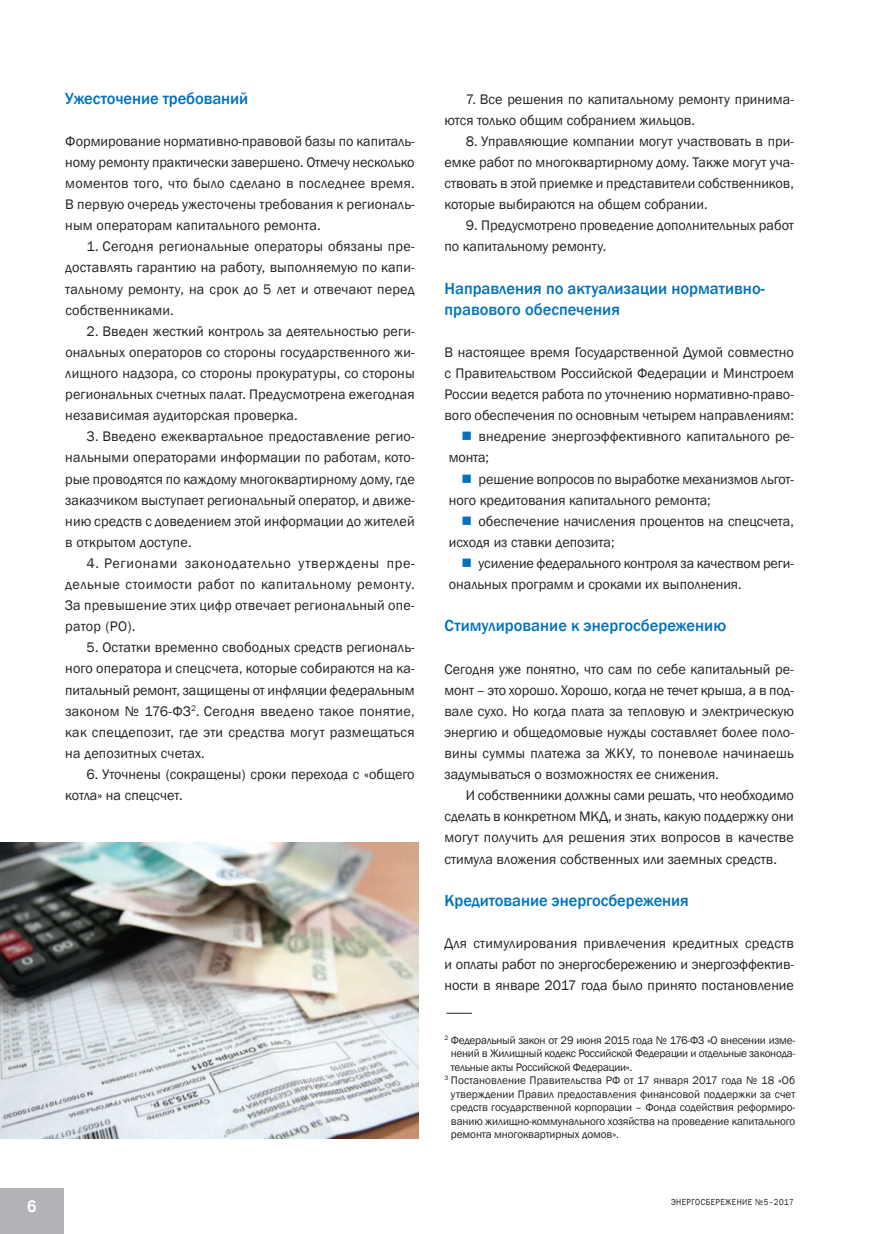
<style>
.page{position:relative;width:872px;height:1234px;background:#fff}
.page>*{position:absolute;margin:0;border:0;box-sizing:border-box;transform-origin:0 0}
.t1{font:500 16.5px/21.1px "Franklin Gothic";color:#0072bc}
.t2{font:700 16.5px "Pragmatica C";color:#fff;scale:.89 1}
.t3{font:14.25px/21.1px "Franklin Gothic";color:#231f20;text-align:justify}
.t4{font:11.25px "Franklin Gothic";letter-spacing:-.01em;color:#231f20}
.t5{font:9px "Franklin Gothic";letter-spacing:.05em;color:#231f20;scale:.89 1}
</style>
<div class="page">
<div style="left:0;top:1188px;width:64px;height:45px;background:#b2b3b7"></div>
<img style="left:0;top:842px;width:418px;height:295px">
<svg style="left:446px;top:1012px;width:26px;height:1px"></svg>
<p class="t1" style="left:65px;top:88px;width:185px">Ужесточение требований</p>
<p class="t3" style="left:65px;top:131px;width:351px">Формирование нормативно-правовой базы по капиталь&shy;ному ремонту практически завершено. Отмечу несколько моментов того, что было сделано в последнее время.<br>В первую очередь ужесточены требования к региональ&shy;ным операторам капитального ремонта.</p>
<p class="t3" style="left:65px;top:236px;width:351px;text-indent:21px">1. Сегодня региональные операторы обязаны пре&shy;доставлять гарантию на работу, выполняемую по капи&shy;тальному ремонту, на срок до 5 лет и отвечают перед собственниками.</p>
<p class="t3" style="left:65px;top:320px;width:351px;text-indent:21px">2. Введен жесткий контроль за деятельностью реги&shy;ональных операторов со стороны государственного жи&shy;лищного надзора, со стороны прокуратуры, со стороны региональных счетных палат. Предусмотрена ежегодная независимая аудиторская проверка.</p>
<p class="t3" style="left:65px;top:426px;width:351px;text-indent:21px">3. Введено ежеквартальное предоставление регио&shy;нальными операторами информации по работам, кото&shy;рые проводятся по каждому многоквартирному дому, где заказчиком выступает региональный оператор, и движе&shy;нию средств с доведением этой информации до жителей в открытом доступе.</p>
<p class="t3" style="left:65px;top:552px;width:351px;text-indent:21px">4. Регионами законодательно утверждены пре&shy;дельные стоимости работ по капитальному ремонту.<br>За превышение этих цифр отвечает региональный опе&shy;ратор (РО).</p>
<p class="t3" style="left:65px;top:637px;width:351px;text-indent:21px">5. Остатки временно свободных средств региональ&shy;ного оператора и спецсчета, которые собираются на ка&shy;питальный ремонт, защищены от инфляции федеральным законом № 176‑ФЗ<sup>2</sup>. Сегодня введено такое понятие, как спецдепозит, где эти средства могут размещаться на депозитных счетах.</p>
<p class="t3" style="left:65px;top:764px;width:351px;text-indent:21px">6. Уточнены (сокращены) сроки перехода с «общего котла» на спецсчет.</p>
<p class="t2" style="left:27px;top:1196px;width:12px">6</p>
<p class="t3" style="left:444px;top:88px;width:351px;text-indent:21px">7. Все решения по капитальному ремонту принима&shy;ются только общим собранием жильцов.</p>
<p class="t3" style="left:444px;top:131px;width:351px;text-indent:21px">8. Управляющие компании могут участвовать в при&shy;емке работ по многоквартирному дому. Также могут уча&shy;ствовать в этой приемке и представители собственников, которые выбираются на общем собрании.</p>
<p class="t3" style="left:444px;top:215px;width:351px;text-indent:21px">9. Предусмотрено проведение дополнительных работ по капитальному ремонту.</p>
<p class="t1" style="left:444px;top:277px;width:322px">Направления по актуализации нормативно&shy;правового обеспечения</p>
<p class="t3" style="left:444px;top:342px;width:351px">В настоящее время Государственной Думой совместно</p>
<p class="t3" style="left:444px;top:363px;width:351px">с Правительством Российской Федерации и Минстроем</p>
<p class="t3" style="left:444px;top:384px;width:351px">России ведется работа по уточнению нормативно-право-</p>
<p class="t3" style="left:444px;top:405px;width:351px">вого обеспечения по основным четырем направлениям:</p>
<p class="t3" style="left:478px;top:426px;width:317px">внедрение энергоэффективного капитального ре-</p>
<p class="t3" style="left:449px;top:447px;width:42px">монта;</p>
<p class="t3" style="left:478px;top:468px;width:317px">решение вопросов по выработке механизмов льгот-</p>
<p class="t3" style="left:449px;top:489px;width:263px">ного кредитования капитального ремонта;</p>
<p class="t3" style="left:478px;top:510px;width:317px">обеспечение начисления процентов на спецсчета,</p>
<p class="t3" style="left:449px;top:531px;width:167px">исходя из ставки депозита;</p>
<p class="t3" style="left:478px;top:553px;width:317px">усиление федерального контроля за качеством реги-</p>
<p class="t3" style="left:449px;top:574px;width:294px">ональных программ и сроками их выполнения.</p>
<p class="t1" style="left:444px;top:615px;width:283px">Стимулирование к энергосбережению</p>
<p class="t3" style="left:444px;top:658px;width:351px">Сегодня уже понятно, что сам по себе капитальный ре&shy;монт – это хорошо. Хорошо, когда не течет крыша, а в под&shy;вале сухо. Но когда плата за тепловую и электрическую энергию и общедомовые нужды составляет более поло&shy;вины суммы платежа за ЖКУ, то поневоле начинаешь задумываться о возможностях ее снижения.</p>
<p class="t3" style="left:444px;top:785px;width:351px;text-indent:21px">И собственники должны сами решать, что необходимо сделать в конкретном МКД, и знать, какую поддержку они могут получить для решения этих вопросов в качестве стимула вложения собственных или заемных средств.</p>
<p class="t1" style="left:444px;top:889px;width:246px">Кредитование энергосбережения</p>
<p class="t3" style="left:444px;top:932px;width:351px">Для стимулирования привлечения кредитных средств и оплаты работ по энергосбережению и энергоэффектив&shy;ности в январе 2017 года было принято постановление</p>
<p class="t4" style="left:444px;top:1032px;width:352px"><sup>2</sup> Федеральный закон от 29 июня 2015 года № 176-ФЗ «О внесении изме-</p>
<p class="t4" style="left:451px;top:1046px;width:346px">нений в Жилищный кодекс Российской Федерации и отдельные законода-</p>
<p class="t4" style="left:451px;top:1059px;width:183px">тельные акты Российской Федерации».</p>
<p class="t4" style="left:444px;top:1073px;width:352px"><sup>3</sup> Постановление Правительства РФ от 17 января 2017 года № 18 «Об</p>
<p class="t4" style="left:451px;top:1086px;width:346px">утверждении Правил предоставления финансовой поддержки за счет</p>
<p class="t4" style="left:451px;top:1100px;width:346px">средств государственной корпорации – Фонда содействия реформиро-</p>
<p class="t4" style="left:451px;top:1113px;width:346px">ванию жилищно-коммунального хозяйства на проведение капитального</p>
<p class="t4" style="left:451px;top:1127px;width:169px">ремонта многоквартирных домов».</p>
<p class="t5" style="left:671px;top:1196px;width:139px">ЭНЕРГОСБЕРЕЖЕНИЕ №5–2017</p>
</div>
